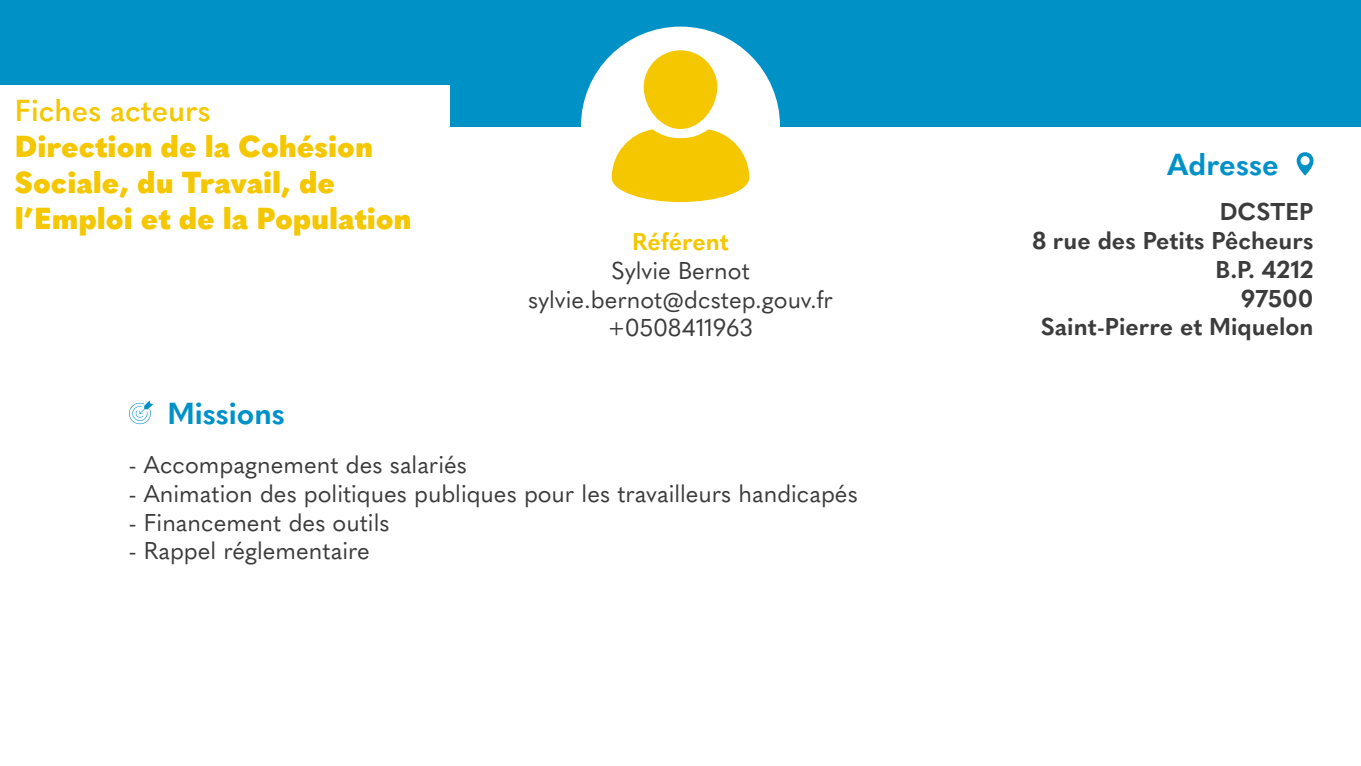
<style>
.page{position:relative;width:1361px;height:766px;background:#fff}
.page>*{position:absolute;margin:0;border:0;box-sizing:border-box;transform-origin:0 0}
.t1{font:900 30px/36px "Quasimoda";color:#f4c700}
.t2{font:700 30px "Quasimoda";color:#0091c8}
.t3{font:600 30px "Quasimoda";color:#f4c700}
.t4{font:24px/28.8px "Quasimoda";color:#3c3c3d;text-align:center}
.t5{font:700 24px/28.8px "Quasimoda";color:#3c3c3d;text-align:right}
.t6{font:700 24px "Quasimoda";color:#f3c700}
</style>
<div class="page">
<div style="left:0;top:0;width:1361px;height:126px;background:#0091c7"></div>
<div style="left:581px;top:27px;width:199px;height:199px;background:#fff;border-radius:50%"></div>
<div style="left:0;top:85px;width:449px;height:82px;background:#fff"></div>
<div style="left:644px;top:50px;width:73px;height:79px;background:#f5c700;border-radius:37px"></div>
<svg style="left:612px;top:129px;width:137px;height:73px"></svg>
<svg style="left:129px;top:400px;width:24px;height:25px"></svg>
<svg style="left:1296px;top:152px;width:17px;height:23px"></svg>
<p class="t3" style="left:15px;top:87px;width:197px">Fiches acteurs</p>
<p class="t1" style="left:15px;top:126px;width:398px">Direction de la Cohésion<br>Sociale, du Travail, de l’Emploi et de la Population</p>
<p class="t2" style="left:167px;top:389px;width:119px">Missions</p>
<p class="t6" style="left:632px;top:223px;width:98px">Référent</p>
<p class="t4" style="left:528px;top:254px;width:306px">Sylvie Bernot sylvie.bernot@dcstep.gouv.fr +0508411963</p>
<p class="t4" style="left:129px;top:448px;width:339px">- Accompagnement des salariés</p>
<p class="t4" style="left:129px;top:477px;width:730px">- Animation des politiques publiques pour les travailleurs handicapés</p>
<p class="t4" style="left:129px;top:506px;width:262px">- Financement des outils</p>
<p class="t4" style="left:129px;top:534px;width:242px">- Rappel réglementaire</p>
<p class="t2" style="left:1167px;top:141px;width:113px">Adresse</p>
<p class="t5" style="left:1032px;top:195px;width:283px">DCSTEP<br>8 rue des Petits Pêcheurs<br>B.P. 4212<br>97500<br>Saint-Pierre et Miquelon</p>
</div>
